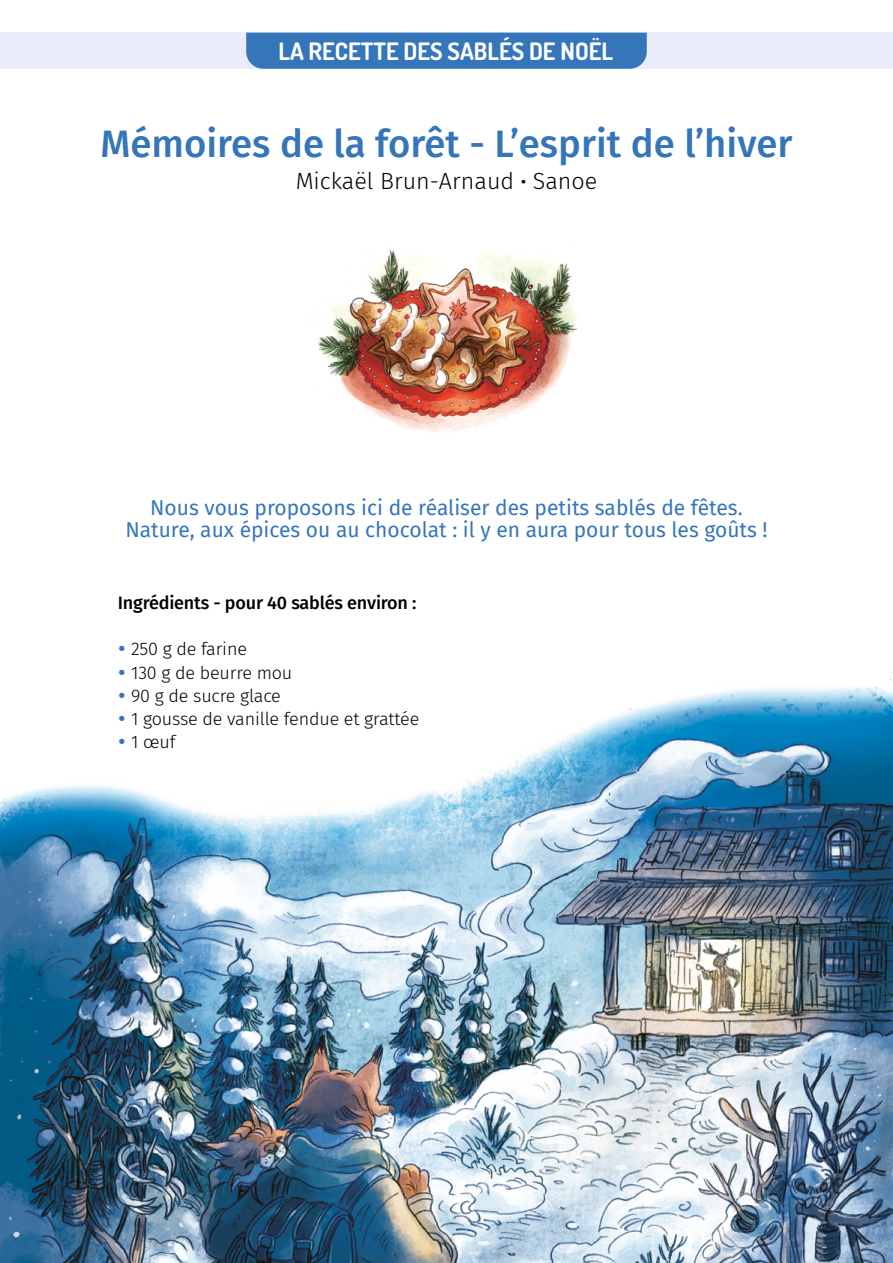
<style>
.page{position:relative;width:893px;height:1263px;background:#fff}
.page>*{position:absolute;margin:0;border:0;box-sizing:border-box;transform-origin:0 0}
.t1{font:500 38.4px "Fira Sans";color:#3576bb}
.t2{font:700 24px "Dosis";color:#fff}
.t3{font:300 23.4px "Fira Sans";color:#000}
.t4{font:21px/22.5px "Fira Sans";color:#3576bb;text-align:center}
.t5{font:300 18px/23.2px "Fira Sans";letter-spacing:-.01em;color:#000}
.t6{font:500 18px "Fira Sans";letter-spacing:-.01em;color:#000}
.s1{font-weight:500}
</style>
<div class="page">
<img style="left:0;top:671px;width:893px;height:592px">
<div style="left:0;top:32px;width:893px;height:37px;background:#eaedf9"></div>
<div style="left:246px;top:33px;width:401px;height:36px;background:#3576bb"></div>
<img style="left:309px;top:250px;width:269px;height:182px">
<svg style="left:119px;top:671px;width:5px;height:4px"></svg>
<svg style="left:119px;top:693px;width:5px;height:5px"></svg>
<svg style="left:119px;top:716px;width:5px;height:5px"></svg>
<svg style="left:119px;top:739px;width:5px;height:5px"></svg>
<p class="t2" style="left:278px;top:36px;width:336px">LA RECETTE DES SABLÉS DE NOËL</p>
<h1 class="t1" style="left:100px;top:112px;width:694px">Mémoires de la forêt - L’esprit de l’hiver</h1>
<p class="t3" style="left:296px;top:165px;width:303px">Mickaël Brun-Arnaud <span class="s1">·</span> Sanoe</p>
<p class="t4" style="left:125px;top:496px;width:644px">Nous vous proposons ici de réaliser des petits sablés de fêtes.<br>Nature, aux épices ou au chocolat : il y en aura pour tous les goûts !</p>
<p class="t6" style="left:118px;top:588px;width:300px">Ingrédients - pour 40 sablés environ :</p>
<p class="t5" style="left:131px;top:637px;width:290px">250 g de farine<br>130 g de beurre mou<br>90 g de sucre glace<br>1 gousse de vanille fendue et grattée<br>1 œuf</p>
</div>
